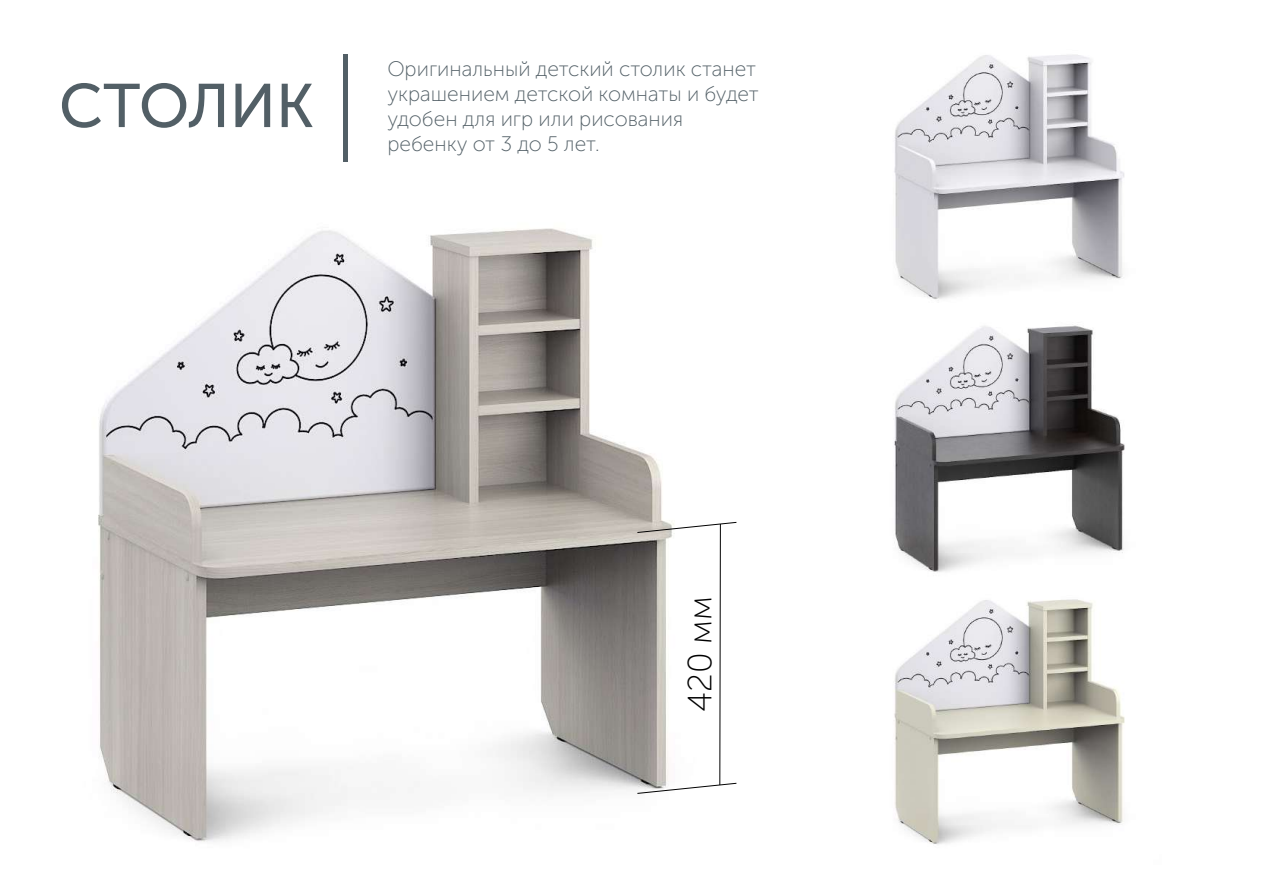
<style>
.page{position:relative;width:1263px;height:893px;background:#fff}
.page>*{position:absolute;margin:0;border:0;box-sizing:border-box;transform-origin:0 0}
.t1{font:61.35px "Museo Sans Cyrl 500";color:#525f66}
.t2{font:33.6px "Museo Sans Cyrl 100";color:#000}
.t3{font:21px/25.2px "Museo Sans Cyrl 100";color:#525f66}
</style>
<div class="page">
<img style="left:98px;top:228px;width:572px;height:614px">
<hr style="left:344px;top:54px;width:4px;height:108px;background:#525f66">
<img style="left:894px;top:54px;width:230px;height:245px">
<img style="left:894px;top:325px;width:231px;height:247px">
<img style="left:894px;top:599px;width:231px;height:246px">
<svg style="left:636px;top:521px;width:101px;height:273px"></svg>
<h1 class="t1" style="left:59px;top:72px;width:256px">СТОЛИК</h1>
<p class="t3" style="left:387px;top:56px;width:373px">Оригинальный детский столик станет украшением детской комнаты и будет удобен для игр или рисования ребенку от 3 до 5 лет.</p>
<h2 class="t2" style="left:682px;top:712px;width:117px;rotate:-90deg">420 мм</h2>
</div>
